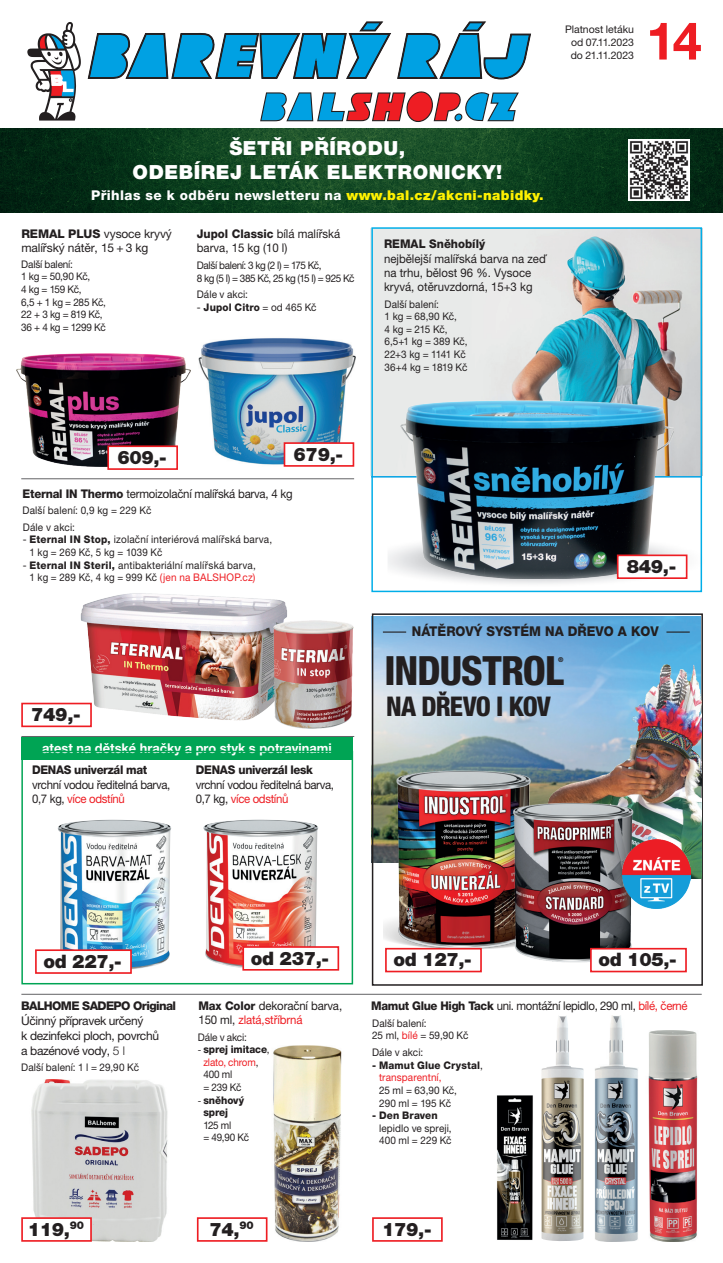
<style>
.page{position:relative;width:723px;height:1263px;background:#fff}
.page>*{position:absolute;margin:0;border:0;box-sizing:border-box;transform-origin:0 0}
.t1{font:700 52.2px "Helvetica Neue LT Pro";color:#ee1d23}
.t2{font:800 condensed 40.35px "Helvetica Neue LT Pro";letter-spacing:-.025em;color:#231f20}
.t3{font:800 condensed 27.15px "Helvetica Neue LT Pro";letter-spacing:-.035em;color:#231f20}
.t4{font:900 19.5px/24px "Helvetica Neue LT Pro";letter-spacing:.03em;color:#fff;text-align:center}
.t5{font:900 18.6px "Helvetica Neue LT Pro";letter-spacing:-.02em;color:#231f20}
.t6{font:800 13.5px "Helvetica Neue LT Pro";letter-spacing:.03em;color:#fff}
.t7{font:700 13.5px "Helvetica Neue LT Pro";color:#fff;scale:.95 1}
.t8{font:800 13.5px "Helvetica Neue LT Pro";color:#231f20;scale:.95 1}
.t9{font:12px/14.4px "Helvetica Neue LT Pro";letter-spacing:-.025em;color:#231f20;scale:.95 1}
.t10{font:12px/14.4px "Helvetica Neue LT Pro";color:#231f20;scale:.95 1}
.t11{font:12px/15px "Helvetica Neue LT Pro";letter-spacing:-.025em;color:#231f20}
.t12{font:800 12px "Helvetica Neue LT Pro";letter-spacing:-.03em;color:#231f20;scale:.95 1}
.t13{font:800 12px "Helvetica Neue LT Pro";letter-spacing:-.05em;color:#231f20}
.t14{font:800 12px "Helvetica Neue LT Pro";color:#231f20;scale:.95 1}
.t15{font:10.5px/12.6px "Helvetica Neue LT Pro";color:#231f20;scale:.95 1}
.t16{font:10.5px/12.6px "Helvetica Neue LT Pro";letter-spacing:-.02em;color:#231f20;scale:.95 1}
.t17{font:800 10.5px/12.6px "Helvetica Neue LT Pro";letter-spacing:.01em;color:#231f20;scale:.95 1}
.t18{font:10.5px/12.6px "Helvetica Neue LT Pro";letter-spacing:-.035em;color:#231f20;scale:.95 1}
.t19{font:10.5px/12.6px "Helvetica Neue LT Pro";color:#231f20;text-align:center}
.t20{font:10.5px/12.6px "Helvetica Neue LT Pro";color:#231f20;scale:.94 1}
.t21{font:10.5px/12.6px "Helvetica Neue LT Pro";letter-spacing:-.025em;color:#231f20;scale:.94 1}
.t22{font:10.5px "Helvetica Neue LT Pro";letter-spacing:.02em;color:#231f20;scale:.95 1}
.t23{font:800 condensed 6.75px "Helvetica Neue LT Pro";color:#231f20}
.s1{font-weight:900;color:#fff101}
.s2{font-weight:800}
.s3{font-weight:400}
.s4{color:#ee1d23}
.s5{font-weight:300}
.s6{font-size:9px}
.s7{font-weight:400;font-size:9px}
.s8{font-weight:400;color:#ee1d23}
</style>
<div class="page">
<hr style="left:21px;top:478px;width:333px;height:1px;background:#636366">
<hr style="left:21px;top:736px;width:333px;height:1px;background:#636366">
<hr style="left:21px;top:994px;width:681px;height:1px;background:#636366">
<img style="left:0;top:129px;width:723px;height:83px">
<img style="left:628px;top:139px;width:61px;height:61px">
<img style="left:16px;top:353px;width:174px;height:113px">
<img style="left:61px;top:593px;width:226px;height:128px">
<img style="left:268px;top:618px;width:86px;height:110px">
<img style="left:198px;top:338px;width:157px;height:129px">
<img style="left:371px;top:616px;width:329px;height:247px">
<div style="left:372px;top:613px;width:331px;height:373px;border:2px solid #231f20"></div>
<img style="left:533px;top:649px;width:168px;height:230px">
<img style="left:384px;top:763px;width:199px;height:185px">
<img style="left:468px;top:796px;width:212px;height:167px">
<img style="left:622px;top:840px;width:69px;height:69px">
<hr style="left:383px;top:631px;width:23px;height:2px;background:#231f20">
<hr style="left:666px;top:631px;width:24px;height:2px;background:#231f20">
<img style="left:370px;top:228px;width:329px;height:247px">
<div style="left:371px;top:227px;width:331px;height:365px;border:2px solid #00aee8"></div>
<hr style="left:371px;top:476px;width:331px;height:2px;background:#00a1e3">
<img style="left:387px;top:522px;width:316px;height:71px">
<div style="left:392px;top:400px;width:282px;height:180px;background:#fff;opacity:.75"></div>
<img style="left:203px;top:819px;width:115px;height:149px">
<img style="left:58px;top:820px;width:113px;height:149px">
<div style="left:21px;top:736px;width:332px;height:23px;background:#00a454"></div>
<div style="left:21px;top:751px;width:332px;height:233px;border:2px solid #00a454"></div>
<img style="left:267px;top:1046px;width:75px;height:195px">
<img style="left:541px;top:1016px;width:42px;height:225px">
<img style="left:648px;top:1030px;width:50px;height:211px">
<div style="left:197px;top:1217px;width:70px;height:25px;background:#fff;border:2px solid #ee1d23"></div>
<div style="left:107px;top:445px;width:71px;height:25px;background:#fff;border:2px solid #ee1d23"></div>
<div style="left:284px;top:442px;width:70px;height:25px;background:#fff;border:2px solid #ee1d23"></div>
<div style="left:372px;top:1217px;width:71px;height:25px;background:#fff;border:2px solid #ee1d23"></div>
<div style="left:35px;top:949px;width:97px;height:25px;background:#fff;border:2px solid #ee1d23"></div>
<div style="left:242px;top:946px;width:97px;height:25px;background:#fff;border:2px solid #ee1d23"></div>
<div style="left:21px;top:703px;width:71px;height:24px;background:#fff;border:2px solid #ee1d23"></div>
<div style="left:385px;top:948px;width:97px;height:24px;background:#fff;border:2px solid #ee1d23"></div>
<div style="left:590px;top:948px;width:97px;height:24px;background:#fff;border:2px solid #ee1d23"></div>
<div style="left:617px;top:554px;width:70px;height:25px;background:#fff;border:2px solid #ee1d23"></div>
<img style="left:496px;top:1096px;width:37px;height:144px">
<img style="left:594px;top:1016px;width:44px;height:226px">
<img style="left:31px;top:1079px;width:137px;height:163px">
<div style="left:21px;top:1217px;width:71px;height:25px;background:#fff;border:2px solid #ee1d23"></div>
<svg style="left:27px;top:22px;width:54px;height:99px"></svg>
<svg style="left:260px;top:91px;width:259px;height:31px"></svg>
<svg style="left:397px;top:22px;width:134px;height:57px"></svg>
<svg style="left:88px;top:22px;width:303px;height:57px"></svg>
<p class="t19" style="left:565px;top:23px;width:70px">Platnost letáku od 07.11.2023 do 21.11.2023</p>
<h1 class="t1" style="left:646px;top:9px;width:57px">14</h1>
<h3 class="t4" style="left:133px;top:136px;width:371px">ŠETŘI PŘÍRODU,<br>ODEBÍREJ LETÁK ELEKTRONICKY!</h3>
<p class="t6" style="left:91px;top:187px;width:454px">Přihlas se k odběru newsletteru na <span class="s1">www.bal.cz/akcni-nabidky.</span></p>
<p class="t11" style="left:21px;top:226px;width:152px;line-height:14.4px"><span class="s2">REMAL PLUS</span> vysoce kryvý malířský nátěr, 15 + 3 kg</p>
<p class="t16" style="left:21px;top:258px;width:91px">Další balení:<br>1 kg = 50,90 Kč,<br>4 kg = 159 Kč,<br>6,5 + 1 kg = 285 Kč,<br>22 + 3 kg = 819 Kč,<br>36 + 4 kg = 1299 Kč</p>
<p class="t10" style="left:197px;top:226px;width:152px"><span class="s2">Jupol Classic</span> bílá malířská barva, 15 kg (10 l)</p>
<p class="t15" style="left:197px;top:288px;width:55px">Dále v akci:</p>
<p class="t17" style="left:197px;top:301px;width:128px"><span class="s3">-</span> Jupol Citro <span class="s3">= od 465 Kč</span></p>
<p class="t14" style="left:384px;top:237px;width:108px">REMAL Sněhobílý</p>
<p class="t10" style="left:384px;top:251px;width:172px">nejbělejší malířská barva na zeď na trhu, bělost 96 %. Vysoce kryvá, otěruvzdorná, 15+3 kg</p>
<p class="t15" style="left:384px;top:297px;width:89px">Další balení:<br>1 kg = 68,90 Kč,<br>4 kg = 215 Kč,<br>6,5+1 kg = 389 Kč,<br>22+3 kg = 1141 Kč<br>36+4 kg = 1819 Kč</p>
<p class="t18" style="left:197px;top:259px;width:168px">Další balení: 3 kg (2 l) = 175 Kč,<br>8 kg (5 l) = 385 Kč, 25 kg (15 l) = 925 Kč</p>
<h3 class="t5" style="left:117px;top:446px;width:51px">609,-</h3>
<h3 class="t5" style="left:294px;top:443px;width:51px">679,-</h3>
<p class="t9" style="left:23px;top:487px;width:286px"><span class="s2">Eternal IN Thermo</span> termoizolační malířská barva, 4 kg</p>
<p class="t22" style="left:23px;top:521px;width:56px">Dále v akci:</p>
<p class="t15" style="left:29px;top:533px;width:257px;text-indent:-7px">- <span class="s2">Eternal IN Stop,</span> izolační interiérová malířská barva,<br>1 kg = 269 Kč, 5 kg = 1039 Kč</p>
<p class="t15" style="left:23px;top:558px;width:247px;text-align:center">- <span class="s2">Eternal IN Steril,</span> antibakteriální malířská barva,<br>1 kg = 289 Kč, 4 kg = 999 Kč <span class="s4">(jen na BALSHOP.cz)</span></p>
<p class="t15" style="left:22px;top:504px;width:137px">Další balení: 0,9 kg = 229 Kč</p>
<h3 class="t5" style="left:627px;top:555px;width:51px">849,-</h3>
<p class="t8" style="left:412px;top:623px;width:261px">NÁTĚROVÝ SYSTÉM NA DŘEVO A KOV</p>
<h3 class="t5" style="left:31px;top:703px;width:51px">749,-</h3>
<p class="t7" style="left:42px;top:739px;width:306px">atest na dětské hračky a pro styk s potravinami</p>
<p class="t12" style="left:32px;top:763px;width:123px">DENAS univerzál mat</p>
<p class="t9" style="left:32px;top:777px;width:147px">vrchní vodou ředitelná barva,<br>0,7 kg, <span class="s4">více odstínů</span></p>
<p class="t12" style="left:196px;top:763px;width:125px">DENAS univerzál lesk</p>
<p class="t9" style="left:196px;top:777px;width:147px">vrchní vodou ředitelná barva,<br>0,7 kg, <span class="s4">více odstínů</span></p>
<h2 class="t2" style="left:384px;top:646px;width:181px">INDUSTROL</h2>
<p class="t23" style="left:558px;top:655px;width:7px">®</p>
<h3 class="t3" style="left:386px;top:690px;width:167px">NA DŘEVO I KOV</h3>
<h3 class="t5" style="left:43px;top:950px;width:80px">od 227,-</h3>
<h3 class="t5" style="left:251px;top:947px;width:80px">od 237,-</h3>
<p class="t13" style="left:21px;top:998px;width:156px">BALHOME SADEPO Original</p>
<p class="t11" style="left:21px;top:1013px;width:139px">Účinný přípravek určený<br>k dezinfekci ploch, povrchů a bazénové vody, <span class="s5">5 l</span></p>
<p class="t15" style="left:21px;top:1061px;width:125px">Další balení: 1 l = 29,90 Kč</p>
<p class="t9" style="left:198px;top:998px;width:153px"><span class="s2">Max Color</span> dekorační barva,<br>150 ml, <span class="s4">zlatá,stříbrná</span></p>
<p class="t15" style="left:198px;top:1030px;width:53px">Dále v akci:</p>
<p class="t20" style="left:203px;top:1043px;width:72px;text-indent:-5px"><span class="s6">-</span> <span class="s2">sprej imitace</span>, <span class="s4">zlato, chrom</span>,<br>400 ml<br>= 239 Kč</p>
<p class="t17" style="left:203px;top:1093px;width:44px;text-indent:-5px"><span class="s7">-</span> sněhový sprej</p>
<p class="t21" style="left:203px;top:1118px;width:50px">125 ml<br>= 49,90 Kč</p>
<h3 class="t5" style="left:393px;top:948px;width:80px">od 127,-</h3>
<h3 class="t5" style="left:598px;top:948px;width:80px">od 105,-</h3>
<p class="t9" style="left:371px;top:998px;width:335px"><span class="s2">Mamut Glue High Tack</span> uni. montážní lepidlo, 290 ml, <span class="s4">bílé, černé</span></p>
<p class="t15" style="left:372px;top:1017px;width:103px">Další balení:<br>25 ml, <span class="s4">bílé</span> = 59,90 Kč</p>
<p class="t15" style="left:372px;top:1046px;width:55px">Dále v akci:</p>
<p class="t17" style="left:379px;top:1059px;width:111px;text-indent:-7px">- Mamut Glue Crystal<span class="s3">, </span><span class="s8">transparentní,</span></p>
<p class="t15" style="left:379px;top:1084px;width:83px">25 ml = 63,90 Kč,<br>290 ml = 195 Kč</p>
<p class="t17" style="left:372px;top:1109px;width:71px">- Den Braven</p>
<p class="t15" style="left:379px;top:1121px;width:78px">lepidlo ve spreji,<br>400 ml = 229 Kč</p>
<h3 class="t5" style="left:28px;top:1218px;width:58px">119,<sup>90</sup></h3>
<h3 class="t5" style="left:209px;top:1218px;width:46px">74,<sup>90</sup></h3>
<h3 class="t5" style="left:382px;top:1218px;width:51px">179,-</h3>
</div>
